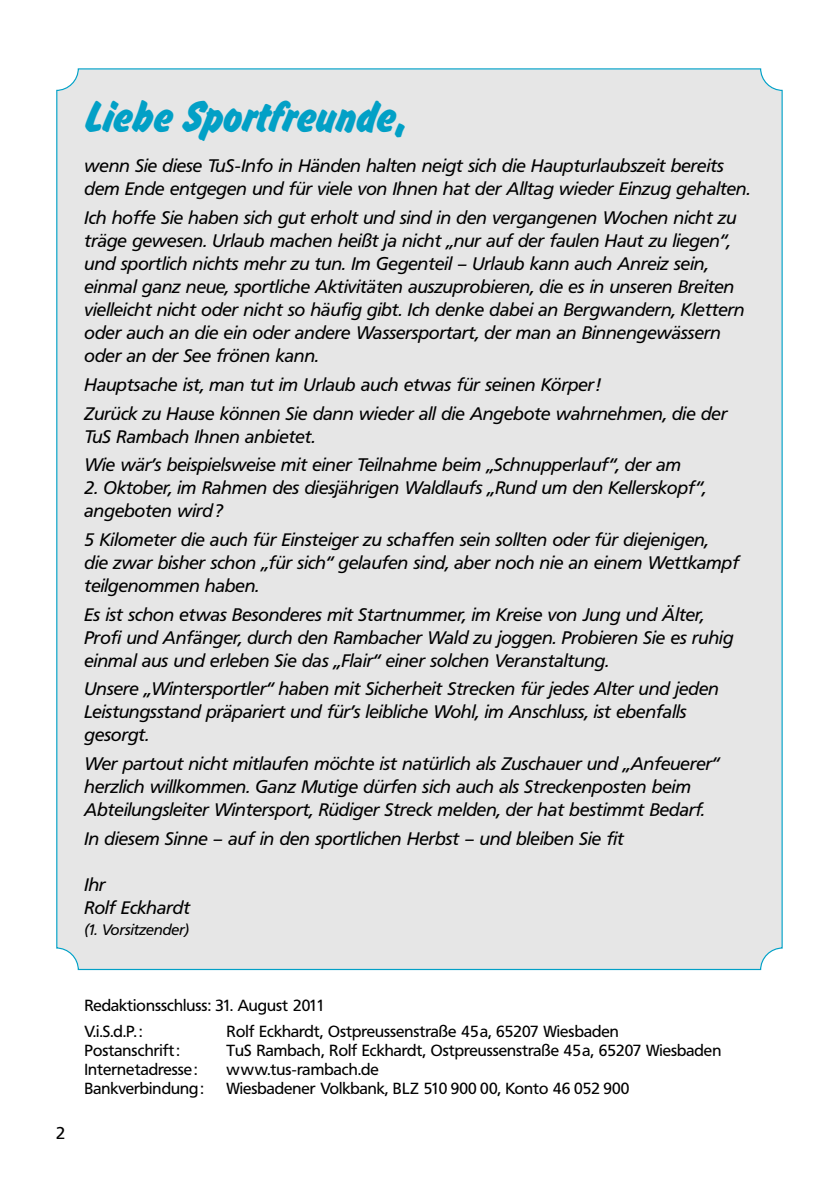
<style>
.page{position:relative;width:840px;height:1191px;background:#fff}
.page>*{position:absolute;margin:0;border:0;box-sizing:border-box;transform-origin:0 0}
.t1{font:44px "Okay BQ";color:#02a0c6}
.t2{font:italic 18px/23px "Frutiger BQ";color:#000}
.t3{font:17px "Frutiger BQ";color:#000}
.t4{font:16px "Frutiger BQ";color:#000}
.t5{font:italic 15px "Frutiger BQ";color:#000}
</style>
<div class="page">
<div style="left:56px;top:68px;width:726px;height:902px;background:#e6e6e6"></div>
<h1 class="t1" style="left:85px;top:102px;width:323px">Liebe Sportfreunde,</h1>
<p class="t2" style="left:85px;top:156px;width:667px">wenn Sie diese TuS-Info in Händen halten neigt sich die Haupturlaubszeit bereits dem Ende entgegen und für viele von Ihnen hat der Alltag wieder Einzug gehalten.</p>
<p class="t2" style="left:85px;top:208px;width:661px">Ich hoffe Sie haben sich gut erholt und sind in den vergangenen Wochen nicht zu träge gewesen. Urlaub machen heißt ja nicht „nur auf der faulen Haut zu liegen“, und sportlich nichts mehr zu tun. Im Gegenteil – Urlaub kann auch Anreiz sein, einmal ganz neue, sportliche Aktivitäten auszuprobieren, die es in unseren Breiten vielleicht nicht oder nicht so häufig gibt. Ich denke dabei an Bergwandern, Klettern oder auch an die ein oder andere Wassersportart, der man an Binnengewässern oder an der See frönen kann.</p>
<p class="t2" style="left:85px;top:372px;width:644px;line-height:28.6px">Hauptsache ist, man tut im Urlaub auch etwas für seinen Körper!<br>Zurück zu Hause können Sie dann wieder all die Angebote wahrnehmen, die der</p>
<p class="t2" style="left:85px;top:423px;width:598px;line-height:28.6px">TuS Rambach Ihnen anbietet.<br>Wie wär’s beispielsweise mit einer Teilnahme beim „Schnupperlauf“, der am</p>
<p class="t2" style="left:85px;top:478px;width:622px">2. Oktober, im Rahmen des diesjährigen Waldlaufs „Rund um den Kellerskopf“, angeboten wird?</p>
<p class="t2" style="left:85px;top:530px;width:655px">5 Kilometer die auch für Einsteiger zu schaffen sein sollten oder für diejenigen,<br>die zwar bisher schon „für sich“ gelaufen sind, aber noch nie an einem Wettkampf teilgenommen haben.</p>
<p class="t2" style="left:85px;top:604px;width:650px">Es ist schon etwas Besonderes mit Startnummer, im Kreise von Jung und Älter,<br>Profi und Anfänger, durch den Rambacher Wald zu joggen. Probieren Sie es ruhig einmal aus und erleben Sie das „Flair“ einer solchen Veranstaltung.</p>
<p class="t2" style="left:85px;top:679px;width:635px">Unsere „Wintersportler“ haben mit Sicherheit Strecken für jedes Alter und jeden<br>Leistungsstand präpariert und für’s leibliche Wohl, im Anschluss, ist ebenfalls gesorgt.</p>
<p class="t2" style="left:85px;top:754px;width:636px">Wer partout nicht mitlaufen möchte ist natürlich als Zuschauer und „Anfeuerer“ herzlich willkommen. Ganz Mutige dürfen sich auch als Streckenposten beim<br>Abteilungsleiter Wintersport, Rüdiger Streck melden, der hat bestimmt Bedarf.</p>
<p class="t2" style="left:85px;top:828px;width:540px">In diesem Sinne – auf in den sportlichen Herbst – und bleiben Sie fit</p>
<p class="t2" style="left:85px;top:874px;width:107px">Ihr<br>Rolf Eckhardt</p>
<p class="t5" style="left:85px;top:924px;width:106px">(1. Vorsitzender)</p>
<p class="t3" style="left:56px;top:1126px;width:11px">2</p>
<p class="t4" style="left:85px;top:998px;width:242px">Redaktionsschluss: 31. August 2011</p>
<p class="t4" style="left:85px;top:1025px;width:59px">V.i.S.d.P.:</p>
<p class="t4" style="left:226px;top:1025px;width:393px">Rolf Eckhardt, Ostpreussenstraße 45a, 65207 Wiesbaden</p>
<p class="t4" style="left:85px;top:1044px;width:96px">Postanschrift:</p>
<p class="t4" style="left:226px;top:1044px;width:496px">TuS Rambach, Rolf Eckhardt, Ostpreussenstraße 45a, 65207 Wiesbaden</p>
<p class="t4" style="left:85px;top:1062px;width:114px">Internetadresse:</p>
<p class="t4" style="left:226px;top:1062px;width:154px">www.tus-rambach.de</p>
<p class="t4" style="left:85px;top:1081px;width:120px">Bankverbindung:</p>
<p class="t4" style="left:226px;top:1081px;width:404px">Wiesbadener Volkbank, BLZ 510 900 00, Konto 46 052 900</p>
</div>
